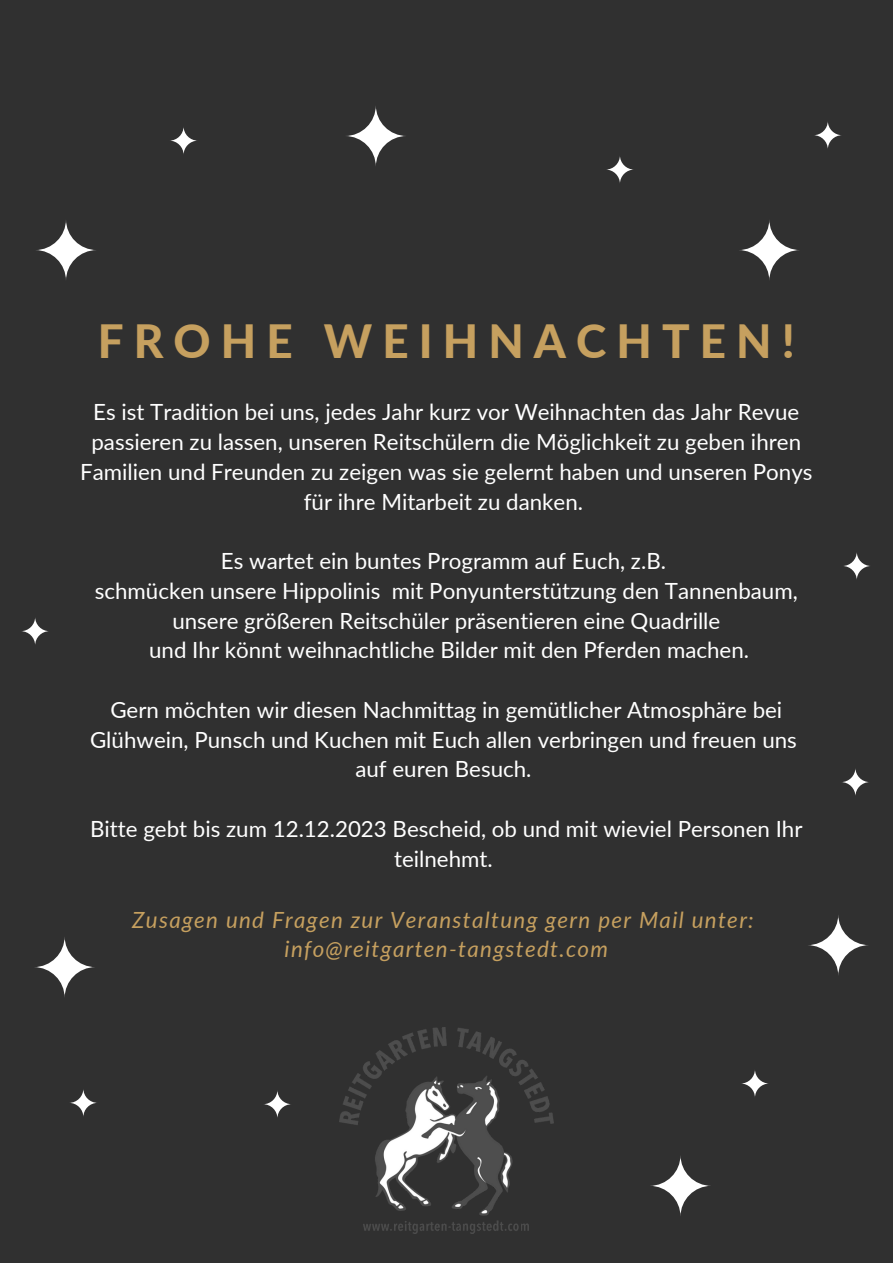
<style>
.page{position:relative;width:893px;height:1264px;background:#fff}
.page>*{position:absolute;margin:0;border:0;box-sizing:border-box;transform-origin:0 0}
.t1{font:800 45.9px "Lato";letter-spacing:.22em;color:#c6a05f}
.t2{font:22.35px/29.7px "Lato";color:#fff;text-align:center}
.t3{font:italic 22.35px "Lato";letter-spacing:.06em;color:#c6a05f}
</style>
<div class="page">
<div style="left:0;top:0;width:892px;height:1262px;background:#303030"></div>
<svg style="left:35px;top:219px;width:62px;height:62px"></svg>
<svg style="left:34px;top:936px;width:61px;height:61px"></svg>
<svg style="left:649px;top:1154px;width:62px;height:62px"></svg>
<svg style="left:807px;top:914px;width:62px;height:62px"></svg>
<svg style="left:738px;top:219px;width:62px;height:62px"></svg>
<svg style="left:345px;top:105px;width:61px;height:62px"></svg>
<svg style="left:169px;top:126px;width:29px;height:29px"></svg>
<svg style="left:605px;top:155px;width:29px;height:29px"></svg>
<svg style="left:813px;top:121px;width:29px;height:28px"></svg>
<svg style="left:842px;top:551px;width:29px;height:29px"></svg>
<svg style="left:841px;top:767px;width:28px;height:29px"></svg>
<svg style="left:740px;top:1069px;width:29px;height:28px"></svg>
<svg style="left:263px;top:1089px;width:29px;height:29px"></svg>
<svg style="left:69px;top:1088px;width:29px;height:29px"></svg>
<svg style="left:21px;top:617px;width:28px;height:28px"></svg>
<img style="left:339px;top:1027px;width:214px;height:206px">
<p class="t1" style="left:98px;top:312px;width:698px">FROHE WEIHNACHTEN!</p>
<p class="t2" style="left:80px;top:397px;width:733px">Es ist Tradition bei uns, jedes Jahr kurz vor Weihnachten das Jahr Revue passieren zu lassen, unseren Reitschülern die Möglichkeit zu geben ihren Familien und Freunden zu zeigen was sie gelernt haben und unseren Ponys für ihre Mitarbeit zu danken.</p>
<p class="t2" style="left:221px;top:545px;width:446px">Es wartet ein buntes Programm auf Euch, z.B.</p>
<p class="t2" style="left:95px;top:575px;width:704px">schmücken unsere Hippolinis mit Ponyunterstützung den Tannenbaum,</p>
<p class="t2" style="left:172px;top:605px;width:549px">unsere größeren Reitschüler präsentieren eine Quadrille</p>
<p class="t2" style="left:149px;top:634px;width:601px">und Ihr könnt weihnachtliche Bilder mit den Pferden machen.</p>
<p class="t2" style="left:90px;top:694px;width:708px">Gern möchten wir diesen Nachmittag in gemütlicher Atmosphäre bei<br>Glühwein, Punsch und Kuchen mit Euch allen verbringen und freuen uns</p>
<p class="t2" style="left:355px;top:753px;width:177px">auf euren Besuch.</p>
<p class="t2" style="left:90px;top:813px;width:714px">Bitte gebt bis zum 12.12.2023 Bescheid, ob und mit wieviel Personen Ihr teilnehmt.</p>
<p class="t3" style="left:132px;top:905px;width:623px">Zusagen und Fragen zur Veranstaltung gern per Mail unter:</p>
<p class="t3" style="left:284px;top:935px;width:325px">info@reitgarten-tangstedt.com</p>
</div>
